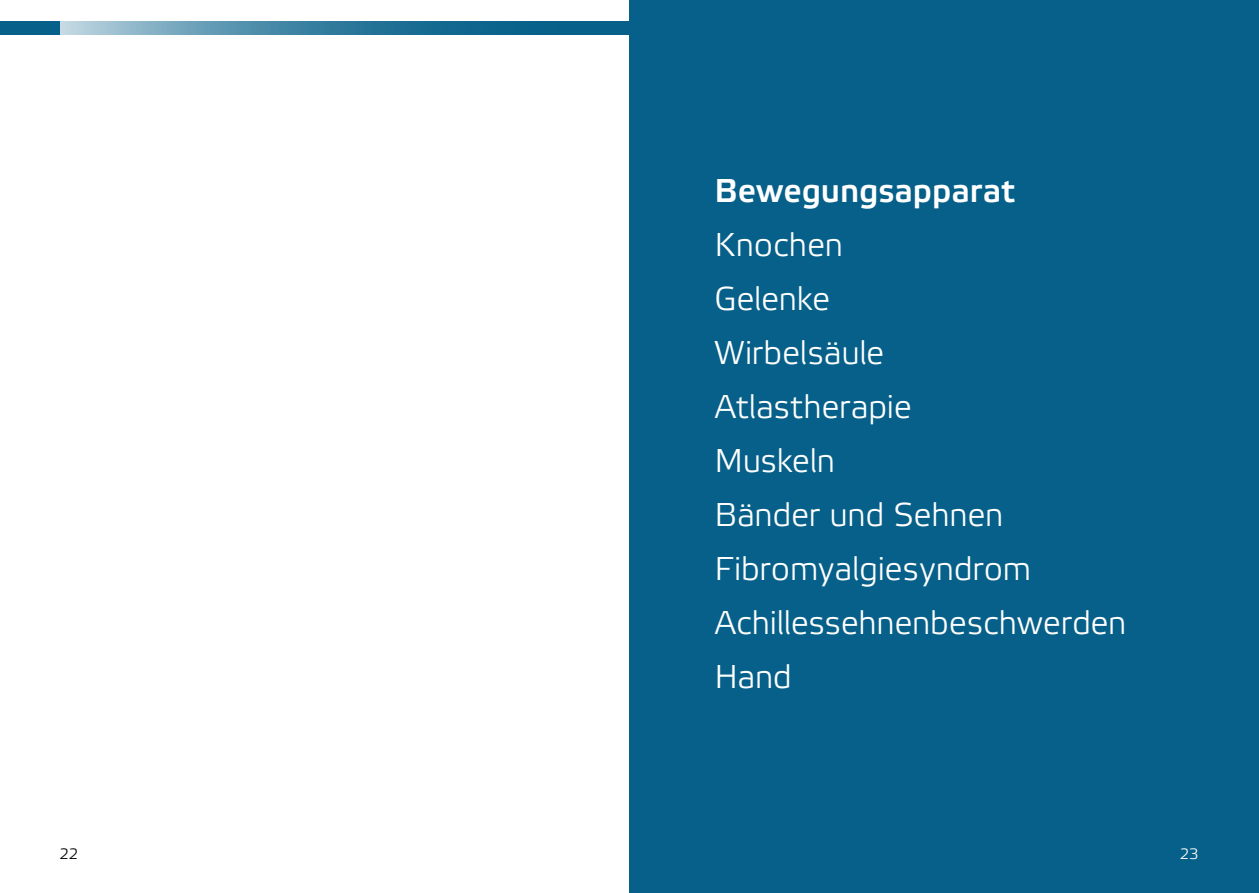
<style>
.page{position:relative;width:1259px;height:893px;background:#fff}
.page>*{position:absolute;margin:0;border:0;box-sizing:border-box;transform-origin:0 0}
.t1{font:33px/54px "Elektra Light Pro";letter-spacing:-.01em;color:#fff}
.t2{font:33px "Elektra Medium Pro";letter-spacing:-.005em;color:#fff}
.t3{font:15px "Elektra Light Pro";color:#000}
.t4{font:15px "Elektra Light Pro";color:#fff}
</style>
<div class="page">
<svg style="left:60px;top:21px;width:569px;height:14px;background:#3f84a4"></svg>
<div style="left:0;top:21px;width:60px;height:14px;background:#066089"></div>
<div style="left:629px;top:0;width:630px;height:893px;background:#066089"></div>
<p class="t3" style="left:60px;top:846px;width:20px">22</p>
<p class="t2" style="left:714px;top:173px;width:302px">Bewegungsapparat</p>
<p class="t1" style="left:714px;top:219px;width:413px">Knochen<br>Gelenke<br>Wirbelsäule<br>Atlastherapie<br>Muskeln<br>Bänder und Sehnen<br>Fibromyalgiesyndrom<br>Achillessehnenbeschwerden<br>Hand</p>
<p class="t4" style="left:1180px;top:846px;width:20px">23</p>
</div>
